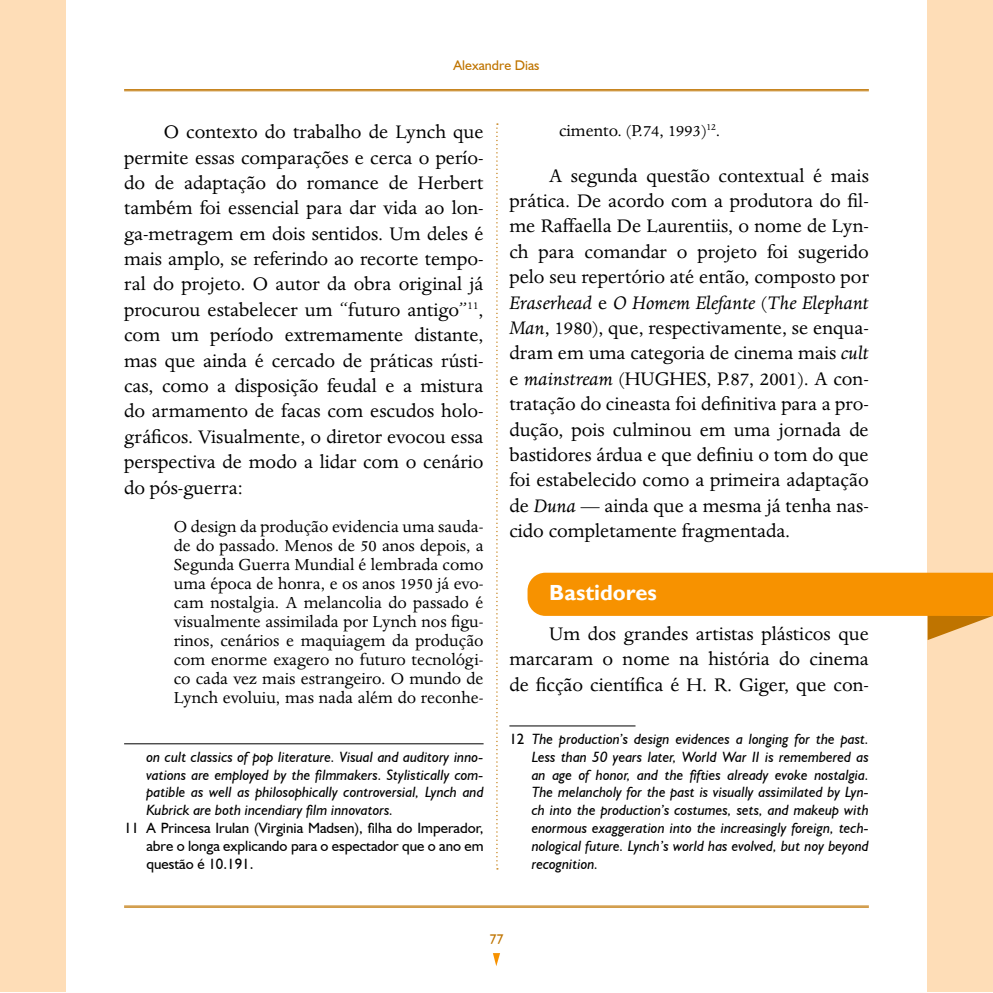
<style>
.page{position:relative;width:993px;height:993px;background:#fff}
.page>*{position:absolute;margin:0;border:0;box-sizing:border-box;transform-origin:0 0}
.t1{font:700 21.88px "Gill Sans";color:#fff}
.t2{font:21px/25.4px "Dante MT Std";color:#000;text-align:justify}
.t3{font:18.38px/18.9px "Dante MT Std";color:#000;text-align:justify}
.t4{font:italic 14.88px/17.8px "Humanist 521 BT";color:#000;text-align:justify}
.t5{font:14.88px/17.8px "Humanist 521 BT";color:#000;text-align:justify}
.t6{font:14px "Humanist 521 BT";color:#bf7400}
.s1{font-style:italic}
.s2{font-style:normal}
</style>
<div class="page">
<div style="left:0;top:1px;width:65px;height:990px;background:#feddb7"></div>
<div style="left:927px;top:1px;width:65px;height:990px;background:#feddb7"></div>
<hr style="left:124px;top:743px;width:359px;height:1px;background:#000">
<svg style="left:527px;top:572px;width:465px;height:68px"></svg>
<hr style="left:509px;top:725px;width:126px;height:1px;background:#000">
<hr style="left:124px;top:89px;width:744px;height:1px;background:#bf7400">
<hr style="left:124px;top:90px;width:744px;height:1px;background:#bf7400">
<hr style="left:124px;top:905px;width:744px;height:1px;background:#bf7400">
<hr style="left:124px;top:906px;width:744px;height:1px;background:#bf7400">
<svg style="left:493px;top:953px;width:7px;height:12px"></svg>
<svg style="left:496px;top:123px;width:2px;height:746px"></svg>
<p class="t6" style="left:453px;top:56px;width:87px">Alexandre Dias</p>
<p class="t2" style="left:124px;top:119px;width:361px;text-indent:40px">O contexto do trabalho de Lynch que permite essas comparações e cerca o perío&shy;do de adaptação do romance de Herbert também foi essencial para dar vida ao lon&shy;ga-metragem em dois sentidos. Um deles é mais amplo, se referindo ao recorte tempo&shy;ral do projeto. O autor da obra original já procurou estabelecer um “futuro antigo”<sup>11</sup>, com um período extremamente distante, mas que ainda é cercado de práticas rústi&shy;cas, como a disposição feudal e a mistura do armamento de facas com escudos holo&shy;gráficos. Visualmente, o diretor evocou essa perspectiva de modo a lidar com o cenário do pós-guerra:</p>
<p class="t3" style="left:174px;top:517px;width:311px">O design da produção evidencia uma sauda&shy;de do passado. Menos de 50 anos depois, a Segunda Guerra Mundial é lembrada como uma época de honra, e os anos 1950 já evo&shy;cam nostalgia. A melancolia do passado é visualmente assimilada por Lynch nos figu&shy;rinos, cenários e maquiagem da produção com enorme exagero no futuro tecnológi&shy;co cada vez mais estrangeiro. O mundo de Lynch evoluiu, mas nada além do reconhe-</p>
<p class="t4" style="left:146px;top:747px;width:338px">on cult classics of pop literature. Visual and auditory inno&shy;vations are employed by the filmmakers. Stylistically com&shy;patible as well as philosophically controversial, Lynch and Kubrick are both incendiary film innovators.</p>
<p class="t5" style="left:146px;top:818px;width:338px;text-indent:-22px">11 A Princesa Irulan (Virginia Madsen), filha do Imperador, abre o longa explicando para o espectador que o ano em questão é 10.191.</p>
<p class="t3" style="left:559px;top:121px;width:163px">cimento. (P.74, 1993)<sup>12</sup>.</p>
<p class="t2" style="left:509px;top:163px;width:361px;text-indent:40px">A segunda questão contextual é mais prática. De acordo com a produtora do fil&shy;me Raffaella De Laurentiis, o nome de Lyn&shy;ch para comandar o projeto foi sugerido pelo seu repertório até então, composto por <span class="s1">Eraserhead</span> e <span class="s1">O Homem Elefante</span> (<span class="s1">The Elephant Man</span>, 1980), que, respectivamente, se enqua&shy;dram em uma categoria de cinema mais <span class="s1">cult </span>e <span class="s1">mainstream</span> (HUGHES, P.87, 2001). A con&shy;tratação do cineasta foi definitiva para a pro&shy;dução, pois culminou em uma jornada de bastidores árdua e que definiu o tom do que foi estabelecido como a primeira adaptação de <span class="s1">Duna</span> — ainda que a mesma já tenha nas&shy;cido completamente fragmentada.</p>
<p class="t1" style="left:549px;top:579px;width:109px">Bastidores</p>
<p class="t2" style="left:509px;top:620px;width:361px;text-indent:40px">Um dos grandes artistas plásticos que marcaram o nome na história do cinema de ficção científica é H. R. Giger, que con-</p>
<p class="t4" style="left:531px;top:729px;width:338px;text-indent:-22px"><span class="s2">12</span> The production’s design evidences a longing for the past.<br>Less than 50 years later, World War II is remembered as an age of honor, and the fifties already evoke nostalgia.<br>The melancholy for the past is visually assimilated by Lyn&shy;ch into the production’s costumes, sets, and makeup with enormous exaggeration into the increasingly foreign, tech&shy;nological future. Lynch’s world has evolved, but noy beyond recognition.</p>
<p class="t6" style="left:489px;top:930px;width:16px">77</p>
</div>
